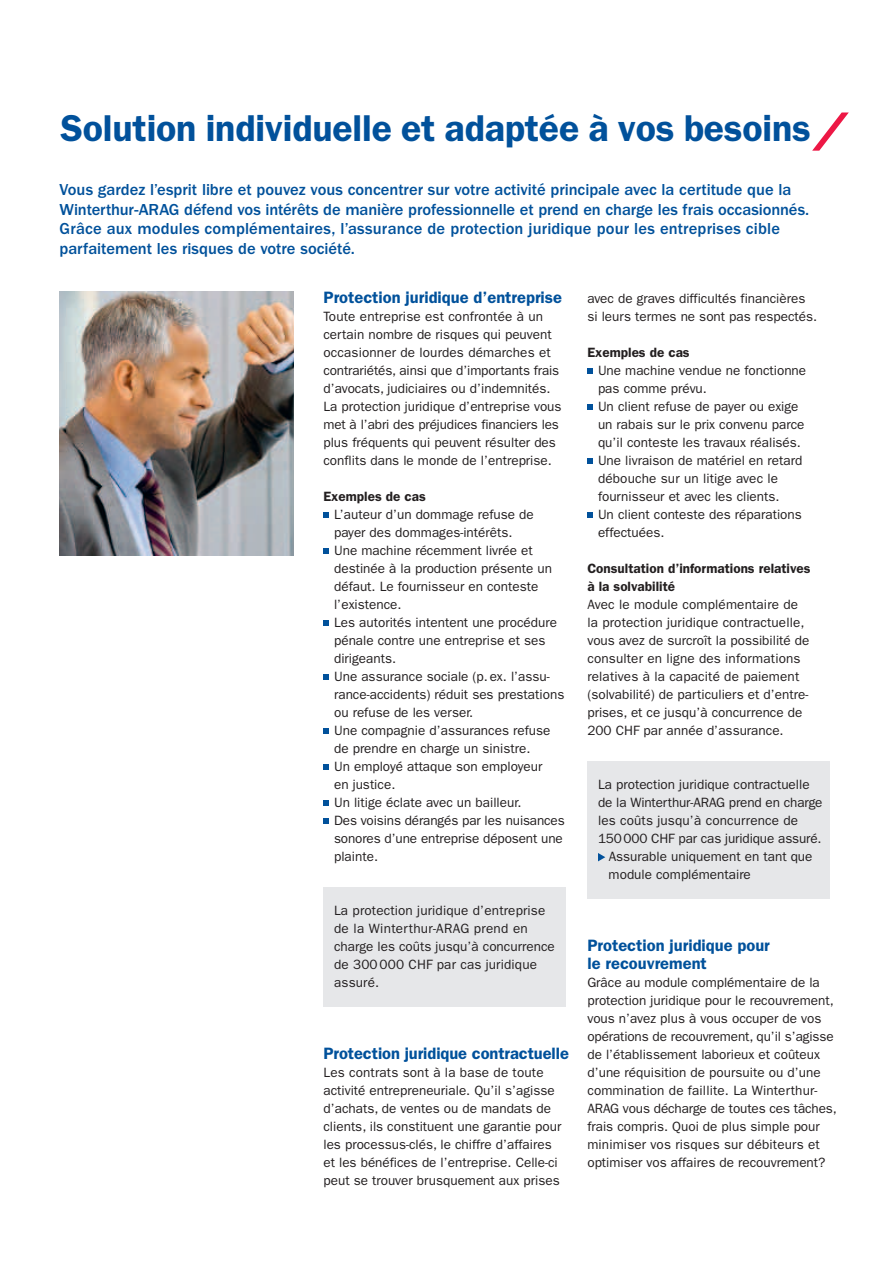
<style>
.page{position:relative;width:893px;height:1263px;background:#fff}
.page>*{position:absolute;margin:0;border:0;box-sizing:border-box;transform-origin:0 0}
.t1{font:600 37.5px "ITC Franklin Gothic Std";letter-spacing:-.005em;color:#01519b}
.t2{font:500 16.5px/19.5px "ITC Franklin Gothic Std";color:#01519b}
.t3{font:600 16.5px/18px "ITC Franklin Gothic Std";color:#01519b}
.t4{font:13.5px/18px "ITC Franklin Gothic Std";color:#231f20}
.t5{font:600 13.5px/18px "ITC Franklin Gothic Std";color:#231f20}
</style>
<div class="page">
<div style="left:587px;top:761px;width:243px;height:137px;background:#e6e7e9"></div>
<div style="left:323px;top:887px;width:243px;height:119px;background:#e6e7e9"></div>
<svg style="left:323px;top:513px;width:6px;height:5px"></svg>
<svg style="left:323px;top:549px;width:6px;height:5px"></svg>
<svg style="left:323px;top:621px;width:6px;height:5px"></svg>
<svg style="left:323px;top:675px;width:6px;height:5px"></svg>
<svg style="left:323px;top:729px;width:6px;height:5px"></svg>
<svg style="left:323px;top:765px;width:6px;height:5px"></svg>
<svg style="left:323px;top:801px;width:6px;height:5px"></svg>
<svg style="left:323px;top:819px;width:6px;height:5px"></svg>
<svg style="left:587px;top:369px;width:5px;height:5px"></svg>
<svg style="left:587px;top:405px;width:5px;height:5px"></svg>
<svg style="left:587px;top:459px;width:5px;height:5px"></svg>
<svg style="left:587px;top:513px;width:5px;height:5px"></svg>
<svg style="left:598px;top:853px;width:7px;height:8px"></svg>
<svg style="left:812px;top:112px;width:37px;height:39px"></svg>
<img style="left:60px;top:292px;width:233px;height:263px">
<h1 class="t1" style="left:61px;top:106px;width:752px">Solution individuelle et adaptée à vos besoins</h1>
<p class="t2" style="left:60px;top:180px;width:751px">Vous gardez l’esprit libre et pouvez vous concentrer sur votre activité principale avec la certitude que la Winterthur-ARAG défend vos intérêts de manière professionnelle et prend en charge les frais occasionnés.<br>Grâce aux modules complémentaires, l’assurance de protection juridique pour les entreprises cible parfaitement les risques de votre société.</p>
<p class="t3" style="left:323px;top:289px;width:240px">Protection juridique d’entreprise</p>
<p class="t4" style="left:323px;top:308px;width:240px">Toute entreprise est confrontée à un certain nombre de risques qui peuvent occasionner de lourdes démarches et contrariétés, ainsi que d’importants frais d’avocats, judiciaires ou d’indemnités.<br>La protection juridique d’entreprise vous met à l’abri des préjudices financiers les plus fréquents qui peuvent résulter des conflits dans le monde de l’entreprise.</p>
<p class="t5" style="left:323px;top:488px;width:104px">Exemples de cas</p>
<p class="t4" style="left:334px;top:506px;width:232px">L’auteur d’un dommage refuse de payer des dommages-intérêts.<br>Une machine récemment livrée et destinée à la production présente un défaut. Le fournisseur en conteste l’existence.<br>Les autorités intentent une procédure pénale contre une entreprise et ses dirigeants.<br>Une assurance sociale (p. ex. l’assu&shy;rance-accidents) réduit ses prestations ou refuse de les verser.<br>Une compagnie d’assurances refuse de prendre en charge un sinistre.<br>Un employé attaque son employeur<br>en justice.<br>Un litige éclate avec un bailleur.<br>Des voisins dérangés par les nuisances sonores d’une entreprise déposent une plainte.</p>
<p class="t4" style="left:334px;top:902px;width:222px">La protection juridique d’entreprise de la Winterthur-ARAG prend en charge les coûts jusqu’à concurrence de 300 000 CHF par cas juridique assuré.</p>
<p class="t3" style="left:323px;top:1045px;width:247px">Protection juridique contractuelle</p>
<p class="t4" style="left:323px;top:1064px;width:240px">Les contrats sont à la base de toute activité entrepreneuriale. Qu’il s’agisse d’achats, de ventes ou de mandats de clients, ils constituent une garantie pour les processus-clés, le chiffre d’affaires et les bénéfices de l’entreprise. Celle-ci peut se trouver brusquement aux prises</p>
<p class="t4" style="left:587px;top:290px;width:231px">avec de graves difficultés financières si leurs termes ne sont pas respectés.</p>
<p class="t5" style="left:587px;top:344px;width:104px">Exemples de cas</p>
<p class="t4" style="left:598px;top:362px;width:210px">Une machine vendue ne fonctionne pas comme prévu.<br>Un client refuse de payer ou exige un rabais sur le prix convenu parce qu’il conteste les travaux réalisés.<br>Une livraison de matériel en retard débouche sur un litige avec le fournisseur et avec les clients.<br>Un client conteste des réparations effectuées.</p>
<p class="t5" style="left:587px;top:560px;width:225px">Consultation d’informations relatives à la solvabilité</p>
<p class="t4" style="left:587px;top:596px;width:224px">Avec le module complémentaire de la protection juridique contractuelle, vous avez de surcroît la possibilité de consulter en ligne des informations relatives à la capacité de paiement (solvabilité) de particuliers et d’entre&shy;prises, et ce jusqu’à concurrence de 200 CHF par année d’assurance.</p>
<p class="t4" style="left:598px;top:776px;width:213px">La protection juridique contractuelle</p>
<p class="t4" style="left:598px;top:794px;width:226px">de la Winterthur-ARAG prend en charge</p>
<p class="t4" style="left:598px;top:812px;width:202px">les coûts jusqu’à concurrence de</p>
<p class="t4" style="left:598px;top:830px;width:225px">150 000 CHF par cas juridique assuré.</p>
<p class="t4" style="left:609px;top:848px;width:205px">Assurable uniquement en tant que</p>
<p class="t4" style="left:609px;top:866px;width:144px">module complémentaire</p>
<p class="t3" style="left:587px;top:937px;width:184px">Protection juridique pour le recouvrement</p>
<p class="t4" style="left:587px;top:974px;width:251px">Grâce au module complémentaire de la protection juridique pour le recouvrement, vous n’avez plus à vous occuper de vos opérations de recouvrement, qu’il s’agisse de l’établissement laborieux et coûteux d’une réquisition de poursuite ou d’une commination de faillite. La Winterthur-ARAG vous décharge de toutes ces tâches, frais compris. Quoi de plus simple pour minimiser vos risques sur débiteurs et optimiser vos affaires de recouvrement?</p>
</div>
